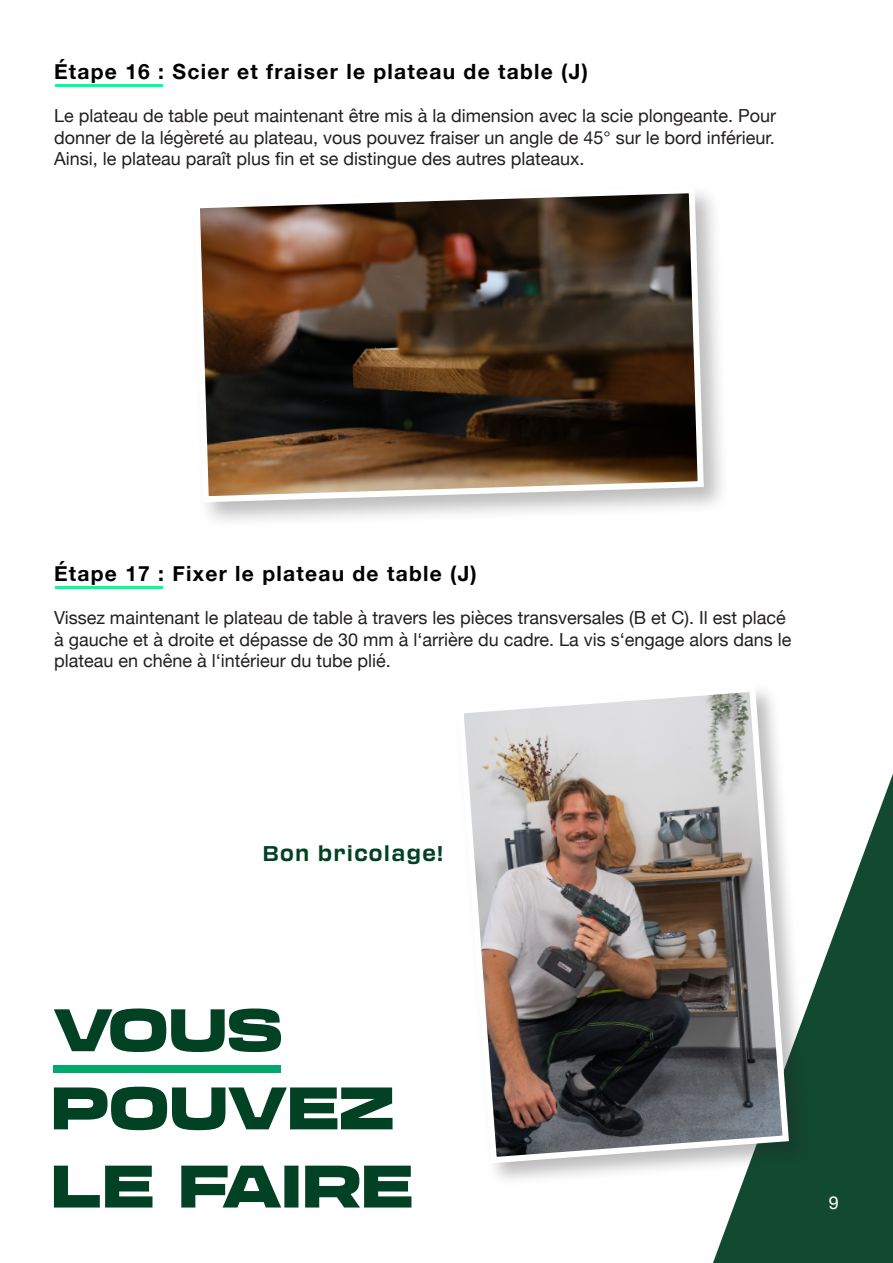
<style>
.page{position:relative;width:893px;height:1263px;background:#fff}
.page>*{position:absolute;margin:0;border:0;box-sizing:border-box;transform-origin:0 0}
.t1{font:700 21px "Helvetica Neue";letter-spacing:.06em;color:#000001}
.t2{font:700 21px "Transducer";letter-spacing:.06em;color:#014124}
.t3{font:18px/21.6px "Helvetica Neue";color:#231f20;text-align:justify}
.t4{font:18px "Helvetica Neue";color:#fff}
</style>
<div class="page">
<svg style="left:713px;top:774px;width:180px;height:489px;fill:#124931"></svg>
<div style="left:54px;top:1066px;width:227px;height:7px;background:#00a86d"></div>
<svg style="left:54px;top:1008px;width:227px;height:44px"></svg>
<svg style="left:54px;top:1087px;width:339px;height:43px"></svg>
<svg style="left:54px;top:1165px;width:98px;height:42px"></svg>
<svg style="left:181px;top:1165px;width:118px;height:42px"></svg>
<svg style="left:305px;top:1165px;width:106px;height:42px"></svg>
<div style="left:454px;top:682px;width:359px;height:505px;background:#231f20;opacity:.3"></div>
<img style="left:454px;top:682px;width:338px;height:484px">
<div style="left:190px;top:183px;width:541px;height:346px;background:#231f20;opacity:.3"></div>
<img style="left:191px;top:184px;width:516px;height:321px">
<hr style="left:55px;top:84px;width:108px;height:3px;background:#0f9">
<hr style="left:55px;top:586px;width:108px;height:2px;background:#0f9">
<p class="t1" style="left:54px;top:55px;width:535px">Étape 16 : Scier et fraiser le plateau de table (J)</p>
<p class="t3" style="left:54px;top:106px;width:724px">Le plateau de table peut maintenant être mis à la dimension avec la scie plongeante. Pour donner de la légèreté au plateau, vous pouvez fraiser un angle de 45° sur le bord inférieur.<br>Ainsi, le plateau paraît plus fin et se distingue des autres plateaux.</p>
<p class="t1" style="left:54px;top:557px;width:424px">Étape 17 : Fixer le plateau de table (J)</p>
<p class="t3" style="left:54px;top:608px;width:739px;text-align:left">Vissez maintenant le plateau de table à travers les pièces transversales (B et C). Il est placé à gauche et à droite et dépasse de 30 mm à l‘arrière du cadre. La vis s‘engage alors dans le plateau en chêne à l‘intérieur du tube plié.</p>
<p class="t2" style="left:262px;top:839px;width:182px">Bon bricolage!</p>
<p class="t4" style="left:829px;top:1189px;width:12px">9</p>
</div>
